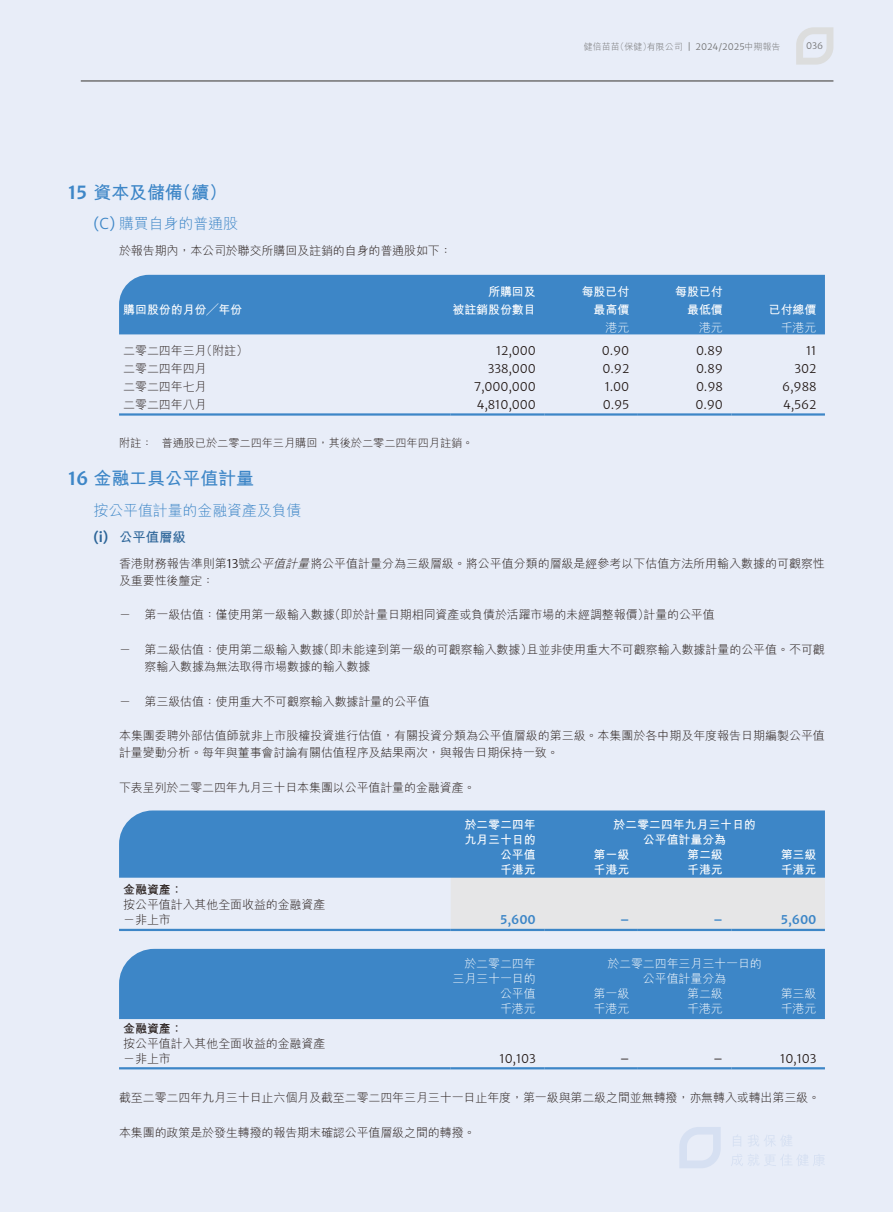
<style>
.page{position:relative;width:893px;height:1212px;background:#e8edf8}
.page>*{position:absolute;margin:0;border:0;box-sizing:border-box;transform-origin:0 0}
.t1{font:18px "M Hei HK Bold E Ten B5 H";letter-spacing:-.01em;color:#3d86c7}
.t2{font:15px "M Hei HK Light E Ten B5 H";letter-spacing:-.01em;color:#3d86c7}
.t3{font:13.5px "M Hei HK Bold E Ten B5 H";letter-spacing:-.01em;color:#2b6498}
.t4{font:12px/17.2px "M Hei HK Light E Ten B5 H";letter-spacing:-.01em;color:#231916}
.t5{font:12px/18px "M Hei HK Bold E Ten B5 H";letter-spacing:-.01em;color:#fff;text-align:right}
.t6{font:300 12px "Merriweather Sans";letter-spacing:-.01em;color:#231916}
.t7{font:12px/15px "M Hei HK Light E Ten B5 H";letter-spacing:-.01em;color:#fff;text-align:right}
.t8{font:600 12px "Merriweather Sans";letter-spacing:-.01em;color:#3d86c7}
.t9{font:12px "M Hei HK Bold E Ten B5 H";letter-spacing:-.01em;color:#231916}
.t10{font:11.25px "M Hei HK Light E Ten B5 H";letter-spacing:-.01em;color:#231916}
.t11{font:9px "M Hei HK Light E Ten B5 H";color:#717171}
.t12{font:300 9px "Merriweather Sans";color:#717171}
.s1{font-family:"Merriweather Sans";font-weight:600}
.s2{font-family:"Merriweather Sans";font-weight:300}
.s3{font-style:italic}
</style>
<div class="page">
<hr style="left:81px;top:80px;width:752px;height:2px;background:#717171">
<svg style="left:796px;top:27px;width:37px;height:38px"></svg>
<svg style="left:733px;top:1135px;width:8px;height:11px"></svg>
<svg style="left:748px;top:1135px;width:44px;height:12px"></svg>
<svg style="left:731px;top:1154px;width:94px;height:12px"></svg>
<svg style="left:679px;top:1127px;width:42px;height:41px"></svg>
<div style="left:119px;top:275px;width:706px;height:59px;background:#3d86c7"></div>
<hr style="left:119px;top:413px;width:332px;height:3px;background:#3d86c7">
<hr style="left:451px;top:413px;width:93px;height:3px;background:#3d86c7">
<hr style="left:544px;top:413px;width:94px;height:3px;background:#3d86c7">
<hr style="left:638px;top:413px;width:93px;height:3px;background:#3d86c7">
<hr style="left:731px;top:413px;width:94px;height:3px;background:#3d86c7">
<div style="left:451px;top:878px;width:374px;height:51px;background:#e6e6e7"></div>
<div style="left:119px;top:810px;width:706px;height:68px;background:#3d86c7"></div>
<hr style="left:119px;top:929px;width:332px;height:2px;background:#3d86c7">
<hr style="left:451px;top:929px;width:93px;height:2px;background:#3d86c7">
<hr style="left:544px;top:929px;width:94px;height:2px;background:#3d86c7">
<hr style="left:638px;top:929px;width:93px;height:2px;background:#3d86c7">
<hr style="left:731px;top:929px;width:94px;height:2px;background:#3d86c7">
<div style="left:119px;top:949px;width:706px;height:70px;background:#3d86c7"></div>
<hr style="left:119px;top:1067px;width:332px;height:2px;background:#3d86c7">
<hr style="left:451px;top:1067px;width:93px;height:2px;background:#3d86c7">
<hr style="left:544px;top:1067px;width:94px;height:2px;background:#3d86c7">
<hr style="left:638px;top:1067px;width:93px;height:2px;background:#3d86c7">
<hr style="left:731px;top:1067px;width:94px;height:2px;background:#3d86c7">
<h1 class="t1" style="left:68px;top:185px;width:161px"><span class="s1">15</span> 資本及儲備（續）</h1>
<p class="t2" style="left:94px;top:218px;width:146px"><span class="s2">(C)</span> 購買自身的普通股</p>
<p class="t4" style="left:119px;top:244px;width:334px">於報告期內，本公司於聯交所購回及註銷的自身的普通股如下：</p>
<p class="t11" style="left:584px;top:43px;width:198px">健倍苗苗（保健）有限公司 <span class="s2">| 2024/2025</span>中期報告</p>
<p class="t12" style="left:806px;top:40px;width:19px">036</p>
<p class="t5" style="left:123px;top:302px;width:120px">購回股份的月份╱年份</p>
<p class="t5" style="left:452px;top:284px;width:85px">所購回及<br>被註銷股份數目</p>
<p class="t5" style="left:582px;top:284px;width:49px">每股已付最高價</p>
<p class="t5" style="left:675px;top:284px;width:49px">每股已付最低價</p>
<p class="t5" style="left:769px;top:302px;width:49px">已付總價</p>
<p class="t7" style="left:605px;top:321px;width:25px">港元</p>
<p class="t7" style="left:699px;top:321px;width:25px">港元</p>
<p class="t7" style="left:781px;top:321px;width:37px">千港元</p>
<p class="t4" style="left:123px;top:343px;width:126px">二零二四年三月（附註）</p>
<p class="t6" style="left:496px;top:343px;width:41px">12,000</p>
<p class="t6" style="left:602px;top:343px;width:29px">0.90</p>
<p class="t6" style="left:696px;top:343px;width:28px">0.89</p>
<p class="t6" style="left:806px;top:343px;width:12px">11</p>
<p class="t4" style="left:123px;top:361px;width:85px">二零二四年四月</p>
<p class="t6" style="left:488px;top:361px;width:49px">338,000</p>
<p class="t6" style="left:603px;top:361px;width:28px">0.92</p>
<p class="t6" style="left:696px;top:361px;width:28px">0.89</p>
<p class="t6" style="left:795px;top:361px;width:23px">302</p>
<p class="t4" style="left:123px;top:379px;width:85px">二零二四年七月</p>
<p class="t6" style="left:474px;top:379px;width:63px">7,000,000</p>
<p class="t6" style="left:605px;top:379px;width:26px">1.00</p>
<p class="t6" style="left:696px;top:379px;width:28px">0.98</p>
<p class="t6" style="left:782px;top:379px;width:36px">6,988</p>
<p class="t4" style="left:123px;top:397px;width:85px">二零二四年八月</p>
<p class="t6" style="left:477px;top:397px;width:60px">4,810,000</p>
<p class="t6" style="left:603px;top:397px;width:28px">0.95</p>
<p class="t6" style="left:695px;top:397px;width:29px">0.90</p>
<p class="t6" style="left:783px;top:397px;width:35px">4,562</p>
<p class="t10" style="left:119px;top:439px;width:356px">附註： 普通股已於二零二四年三月購回，其後於二零二四年四月註銷。</p>
<h1 class="t1" style="left:68px;top:472px;width:188px"><span class="s1">16</span> 金融工具公平值計量</h1>
<p class="t2" style="left:94px;top:504px;width:210px">按公平值計量的金融資產及負債</p>
<p class="t3" style="left:94px;top:531px;width:94px"><span class="s1">(i)</span> 公平值層級</p>
<p class="t4" style="left:119px;top:556px;width:707px">香港財務報告準則第<span class="s2">13</span>號<span class="s3">公平值計量</span>將公平值計量分為三級層級。將公平值分類的層級是經參考以下估值方法所用輸入數據的可觀察性及重要性後釐定：</p>
<p class="t4" style="left:119px;top:608px;width:597px">－ 第一級估值：僅使用第一級輸入數據（即於計量日期相同資產或負債於活躍市場的未經調整報價）計量的公平值</p>
<p class="t4" style="left:145px;top:642px;width:682px;text-indent:-26px">－ 第二級估值：使用第二級輸入數據（即未能達到第一級的可觀察輸入數據）且並非使用重大不可觀察輸入數據計量的公平值。不可觀察輸入數據為無法取得市場數據的輸入數據</p>
<p class="t4" style="left:119px;top:694px;width:312px">－ 第三級估值：使用重大不可觀察輸入數據計量的公平值</p>
<p class="t4" style="left:119px;top:729px;width:707px">本集團委聘外部估值師就非上市股權投資進行估值，有關投資分類為公平值層級的第三級。本集團於各中期及年度報告日期編製公平值計量變動分析。每年與董事會討論有關估值程序及結果兩次，與報告日期保持一致。</p>
<p class="t4" style="left:119px;top:780px;width:358px">下表呈列於二零二四年九月三十日本集團以公平值計量的金融資產。</p>
<p class="t5" style="left:464px;top:819px;width:73px;line-height:15px">於二零二四年九月三十日的公平值</p>
<p class="t5" style="left:613px;top:817px;width:144px">於二零二四年九月三十日的</p>
<p class="t5" style="left:643px;top:832px;width:85px">公平值計量分為</p>
<p class="t5" style="left:594px;top:847px;width:37px">第一級</p>
<p class="t5" style="left:687px;top:847px;width:37px">第二級</p>
<p class="t5" style="left:781px;top:847px;width:37px">第三級</p>
<p class="t9" style="left:123px;top:885px;width:61px">金融資產：</p>
<p class="t4" style="left:123px;top:899px;width:204px;line-height:15px">按公平值計入其他全面收益的金融資產－非上市</p>
<p class="t5" style="left:500px;top:862px;width:37px">千港元</p>
<p class="t5" style="left:594px;top:862px;width:37px">千港元</p>
<p class="t5" style="left:687px;top:862px;width:37px">千港元</p>
<p class="t5" style="left:781px;top:862px;width:37px">千港元</p>
<p class="t8" style="left:500px;top:912px;width:37px">5,600</p>
<p class="t8" style="left:620px;top:912px;width:11px">–</p>
<p class="t8" style="left:714px;top:912px;width:11px">–</p>
<p class="t8" style="left:781px;top:912px;width:37px">5,600</p>
<p class="t7" style="left:452px;top:957px;width:85px">於二零二四年三月三十一日的公平值</p>
<p class="t7" style="left:607px;top:957px;width:156px">於二零二四年三月三十一日的</p>
<p class="t7" style="left:643px;top:972px;width:85px">公平值計量分為</p>
<p class="t7" style="left:594px;top:987px;width:37px">第一級</p>
<p class="t7" style="left:687px;top:987px;width:37px">第二級</p>
<p class="t7" style="left:781px;top:987px;width:37px">第三級</p>
<p class="t7" style="left:500px;top:1002px;width:37px">千港元</p>
<p class="t7" style="left:594px;top:1002px;width:37px">千港元</p>
<p class="t7" style="left:687px;top:1002px;width:37px">千港元</p>
<p class="t7" style="left:781px;top:1002px;width:37px">千港元</p>
<p class="t9" style="left:123px;top:1024px;width:61px">金融資產：</p>
<p class="t4" style="left:123px;top:1037px;width:204px;line-height:15px">按公平值計入其他全面收益的金融資產－非上市</p>
<p class="t6" style="left:499px;top:1051px;width:38px">10,103</p>
<p class="t6" style="left:620px;top:1051px;width:11px">–</p>
<p class="t6" style="left:714px;top:1051px;width:11px">–</p>
<p class="t6" style="left:780px;top:1051px;width:38px">10,103</p>
<p class="t4" style="left:119px;top:1091px;width:703px">截至二零二四年九月三十日止六個月及截至二零二四年三月三十一日止年度，第一級與第二級之間並無轉撥，亦無轉入或轉出第三級。</p>
<p class="t4" style="left:119px;top:1125px;width:358px">本集團的政策是於發生轉撥的報告期末確認公平值層級之間的轉撥。</p>
</div>
